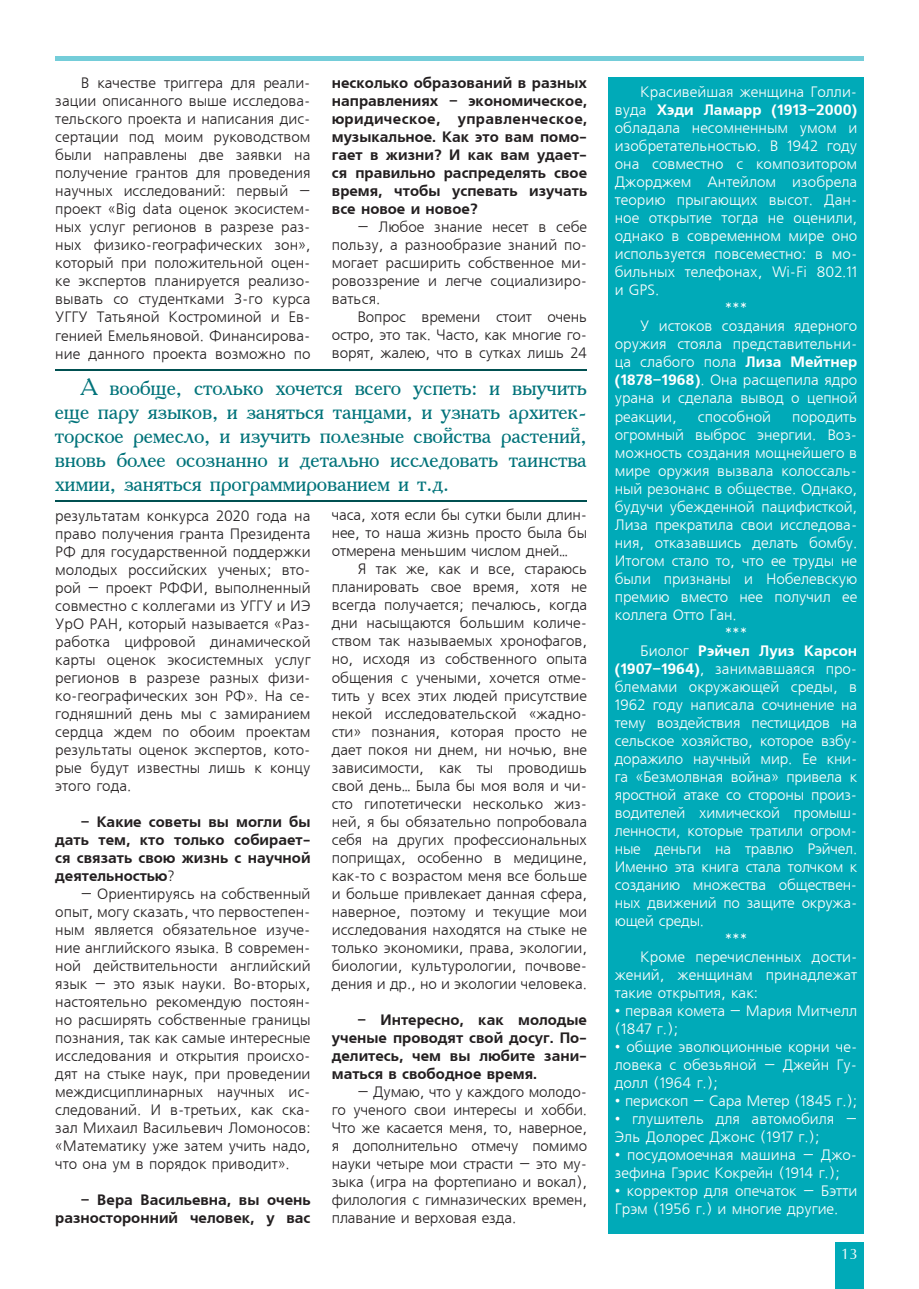
<style>
.page{position:relative;width:919px;height:1289px;background:#fff}
.page>*{position:absolute;margin:0;border:0;box-sizing:border-box;transform-origin:0 0}
.t1{font:24px/24px "Academia Plain";letter-spacing:-.01em;color:#00737a;text-align:justify}
.t2{font:15px/18px "Free Set CTT";color:#231f20;text-align:justify}
.t3{font:15px/18px "Free Set CTT";letter-spacing:-.005em;color:#fff}
.t4{font:15px/18px "AXP Free Set C Bold";color:#231f20;text-align:justify}
.t5{font:15px "AXP Free Set C Bold";color:#fff}
.t6{font:15px "AG Opus";color:#fff}
.s1{font-family:"Free Set CTT"}
.s2{font-family:"AXP Free Set C Bold"}
</style>
<div class="page">
<div style="left:835px;top:1242px;width:28px;height:46px;background:#00aab8"></div>
<hr style="left:55px;top:56px;width:808px;height:4px;background:#74cdd9">
<div style="left:608px;top:78px;width:255px;height:1155px;background:#00aab8"></div>
<hr style="left:56px;top:501px;width:531px;height:1px;background:#005051">
<hr style="left:56px;top:370px;width:531px;height:1px;background:#005051">
<p class="t2" style="left:55px;top:75px;width:257px;text-indent:26px">В качестве триггера для реали&shy;зации описанного выше исследова&shy;тельского проекта и написания дис&shy;сертации под моим руководством были направлены две заявки на получение грантов для проведения научных исследований: первый – проект «Big data оценок экосистем&shy;ных услуг регионов в разрезе раз&shy;ных физико-географических зон», который при положительной оцен&shy;ке экспертов планируется реализо&shy;вывать со студентками 3-го курса УГГУ Татьяной Костроминой и Ев&shy;генией Емельяновой. Финансирова&shy;ние данного проекта возможно по</p>
<p class="t4" style="left:332px;top:74px;width:257px">несколько образований в разных направлениях – экономическое, юридическое, управленческое, музыкальное. Как это вам помо&shy;гает в жизни? И как вам удает&shy;ся правильно распределять свое время, чтобы успевать изучать все новое и новое?</p>
<p class="t2" style="left:332px;top:219px;width:257px;text-indent:26px">– Любое знание несет в себе пользу, а разнообразие знаний по&shy;могает расширить собственное ми&shy;ровоззрение и легче социализиро&shy;ваться.</p>
<p class="t2" style="left:332px;top:309px;width:257px;text-indent:26px">Вопрос времени стоит очень остро, это так. Часто, как многие го&shy;ворят, жалею, что в сутках лишь 24</p>
<p class="t1" style="left:55px;top:375px;width:533px;text-indent:26px">А вообще, столько хочется всего успеть: и выучить еще пару языков, и заняться танцами, и узнать архитек&shy;торское ремесло, и изучить полезные свойства растений, вновь более осознанно и детально исследовать таинства химии, заняться программированием и т.д.</p>
<p class="t2" style="left:55px;top:507px;width:257px">результатам конкурса 2020 года на право получения гранта Президента РФ для государственной поддержки молодых российских ученых; вто&shy;рой – проект РФФИ, выполненный совместно с коллегами из УГГУ и ИЭ УрО РАН, который называется «Раз&shy;работка цифровой динамической карты оценок экосистемных услуг регионов в разрезе разных физи&shy;ко-географических зон РФ». На се&shy;годняшний день мы с замиранием сердца ждем по обоим проектам результаты оценок экспертов, кото&shy;рые будут известны лишь к концу этого года.</p>
<p class="t4" style="left:55px;top:813px;width:257px;text-indent:26px">– Какие советы вы могли бы дать тем, кто только собирает&shy;ся связать свою жизнь с научной деятельностью<span class="s1">?</span></p>
<p class="t2" style="left:55px;top:885px;width:257px;text-indent:26px">– Ориентируясь на собственный опыт, могу сказать, что первостепен&shy;ным является обязательное изуче&shy;ние английского языка. В современ&shy;ной действительности английский язык – это язык науки. Во-вторых, настоятельно рекомендую постоян&shy;но расширять собственные границы познания, так как самые интересные исследования и открытия происхо&shy;дят на стыке наук, при проведении междисциплинарных научных ис&shy;следований. И в-третьих, как ска&shy;зал Михаил Васильевич Ломоносов: «Математику уже затем учить надо, что она ум в порядок приводит».</p>
<p class="t4" style="left:55px;top:1191px;width:257px;text-align:right">– Вера Васильевна, вы очень разносторонний человек, у вас</p>
<p class="t2" style="left:332px;top:507px;width:257px">часа, хотя если бы сутки были длин&shy;нее, то наша жизнь просто была бы отмерена меньшим числом дней…</p>
<p class="t2" style="left:332px;top:561px;width:257px;text-indent:26px">Я так же, как и все, стараюсь планировать свое время, хотя не всегда получается; печалюсь, когда дни насыщаются большим количе&shy;ством так называемых хронофагов, но, исходя из собственного опыта общения с учеными, хочется отме&shy;тить у всех этих людей присутствие некой исследовательской «жадно&shy;сти» познания, которая просто не дает покоя ни днем, ни ночью, вне зависимости, как ты проводишь свой день… Была бы моя воля и чи&shy;сто гипотетически несколько жиз&shy;ней, я бы обязательно попробовала себя на других профессиональных поприщах, особенно в медицине, как-то с возрастом меня все больше и больше привлекает данная сфера, наверное, поэтому и текущие мои исследования находятся на стыке не только экономики, права, экологии, биологии, культурологии, почвове&shy;дения и др., но и экологии человека.</p>
<p class="t4" style="left:332px;top:1010px;width:257px;text-indent:26px">– Интересно, как молодые ученые проводят свой досуг. По&shy;делитесь, чем вы любите зани&shy;маться в свободное время.</p>
<p class="t2" style="left:332px;top:1083px;width:257px;text-indent:26px">– Думаю, что у каждого молодо&shy;го ученого свои интересы и хобби.<br>Что же касается меня, то, наверное, я дополнительно отмечу помимо науки четыре мои страсти – это му&shy;зыка (игра на фортепиано и вокал), филология с гимназических времен, плавание и верховая езда.</p>
<p class="t3" style="left:640px;top:84px;width:218px">Красивейшая женщина Голли-</p>
<p class="t5" style="left:614px;top:102px;width:244px"><span class="s1">вуда</span> Хэди Ламарр (1913–2000)</p>
<p class="t3" style="left:614px;top:120px;width:244px">обладала несомненным умом и</p>
<p class="t3" style="left:614px;top:138px;width:244px">изобретательностью. В 1942 году</p>
<p class="t3" style="left:614px;top:156px;width:244px">она совместно с композитором</p>
<p class="t3" style="left:614px;top:174px;width:244px">Джорджем Антейлом изобрела</p>
<p class="t3" style="left:614px;top:192px;width:244px">теорию прыгающих высот. Дан-</p>
<p class="t3" style="left:614px;top:210px;width:244px">ное открытие тогда не оценили,</p>
<p class="t3" style="left:614px;top:228px;width:244px">однако в современном мире оно</p>
<p class="t3" style="left:614px;top:246px;width:244px">используется повсеместно: в мо-</p>
<p class="t3" style="left:614px;top:264px;width:244px">бильных телефонах, Wi-Fi 802.11</p>
<p class="t3" style="left:614px;top:282px;width:46px">и GPS.</p>
<p class="t3" style="left:724px;top:300px;width:24px">***</p>
<p class="t3" style="left:640px;top:318px;width:218px">У истоков создания ядерного</p>
<p class="t3" style="left:614px;top:336px;width:244px">оружия стояла представительни-</p>
<p class="t3" style="left:614px;top:354px;width:244px">ца слабого пола <span class="s2">Лиза Мейтнер</span></p>
<p class="t3" style="left:614px;top:372px;width:244px"><span class="s2">(1878–1968)</span>. Она расщепила ядро</p>
<p class="t3" style="left:614px;top:390px;width:244px">урана и сделала вывод о цепной</p>
<p class="t3" style="left:614px;top:408px;width:63px">реакции,</p>
<p class="t3" style="left:698px;top:408px;width:75px">способной</p>
<p class="t3" style="left:792px;top:408px;width:67px">породить</p>
<p class="t3" style="left:614px;top:426px;width:244px">огромный выброс энергии. Воз-</p>
<p class="t3" style="left:614px;top:444px;width:244px">можность создания мощнейшего в</p>
<p class="t3" style="left:614px;top:462px;width:244px">мире оружия вызвала колоссаль-</p>
<p class="t3" style="left:614px;top:480px;width:244px">ный резонанс в обществе. Однако,</p>
<p class="t3" style="left:614px;top:498px;width:244px">будучи убежденной пацифисткой,</p>
<p class="t3" style="left:614px;top:516px;width:244px">Лиза прекратила свои исследова-</p>
<p class="t3" style="left:614px;top:534px;width:244px">ния, отказавшись делать бомбу.</p>
<p class="t3" style="left:614px;top:552px;width:244px">Итогом стало то, что ее труды не</p>
<p class="t3" style="left:614px;top:570px;width:244px">были признаны и Нобелевскую</p>
<p class="t3" style="left:614px;top:588px;width:244px">премию вместо нее получил ее</p>
<p class="t3" style="left:614px;top:606px;width:123px">коллега Отто Ган.</p>
<p class="t3" style="left:724px;top:624px;width:24px">***</p>
<p class="t5" style="left:640px;top:642px;width:218px"><span class="s1">Биолог</span> Рэйчел Луиз Карсон</p>
<p class="t3" style="left:614px;top:660px;width:244px"><span class="s2">(1907–1964)</span>, занимавшаяся про-</p>
<p class="t3" style="left:614px;top:678px;width:244px">блемами окружающей среды, в</p>
<p class="t3" style="left:614px;top:696px;width:244px">1962 году написала сочинение на</p>
<p class="t3" style="left:614px;top:714px;width:244px">тему воздействия пестицидов на</p>
<p class="t3" style="left:614px;top:732px;width:244px">сельское хозяйство, которое взбу-</p>
<p class="t3" style="left:614px;top:750px;width:244px">доражило научный мир. Ее кни-</p>
<p class="t3" style="left:614px;top:768px;width:244px">га «Безмолвная война» привела к</p>
<p class="t3" style="left:614px;top:786px;width:244px">яростной атаке со стороны произ-</p>
<p class="t3" style="left:614px;top:804px;width:244px">водителей химической промыш-</p>
<p class="t3" style="left:614px;top:822px;width:244px">ленности, которые тратили огром-</p>
<p class="t3" style="left:614px;top:840px;width:244px">ные деньги на травлю Рэйчел.</p>
<p class="t3" style="left:614px;top:858px;width:244px">Именно эта книга стала толчком к</p>
<p class="t3" style="left:614px;top:876px;width:244px">созданию множества обществен-</p>
<p class="t3" style="left:614px;top:894px;width:244px">ных движений по защите окружа-</p>
<p class="t3" style="left:614px;top:912px;width:91px">ющей среды.</p>
<p class="t3" style="left:724px;top:930px;width:24px">***</p>
<p class="t3" style="left:640px;top:948px;width:218px">Кроме перечисленных дости-</p>
<p class="t3" style="left:614px;top:966px;width:244px">жений, женщинам принадлежат</p>
<p class="t3" style="left:614px;top:984px;width:145px">такие открытия, как:</p>
<p class="t3" style="left:614px;top:1002px;width:244px">• первая комета – Мария Митчелл (1847 г.);</p>
<p class="t3" style="left:614px;top:1038px;width:244px;text-align:justify">• общие эволюционные корни че&shy;ловека с обезьяной – Джейн Гу&shy;долл (1964 г.);</p>
<p class="t3" style="left:614px;top:1092px;width:244px">• перископ – Сара Метер (1845 г.);</p>
<p class="t3" style="left:614px;top:1110px;width:244px">• глушитель для автомобиля –<br>Эль Долорес Джонс (1917 г.);</p>
<p class="t3" style="left:614px;top:1146px;width:244px">• посудомоечная машина – Джо&shy;зефина Гэрис Кокрейн (1914 г.);</p>
<p class="t3" style="left:614px;top:1182px;width:244px">• корректор для опечаток – Бэтти<br>Грэм (1956 г.) и многие другие.</p>
<p class="t6" style="left:841px;top:1245px;width:18px">13</p>
</div>
